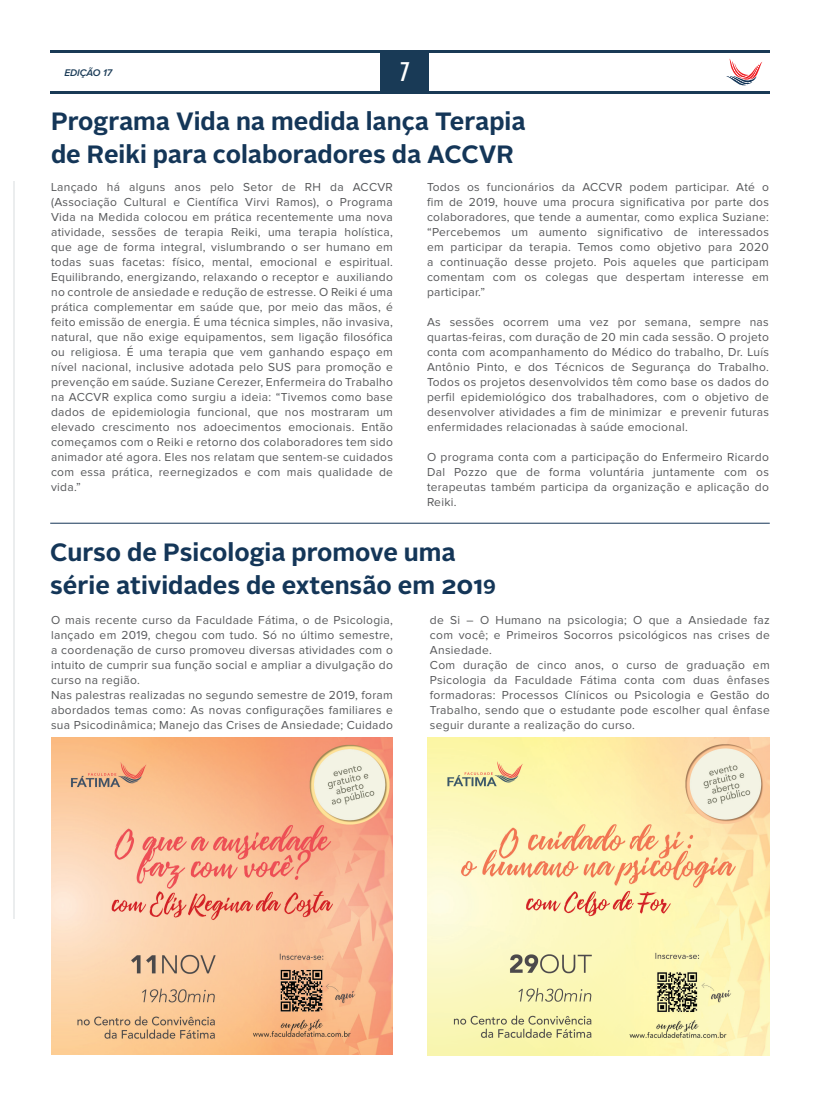
<style>
.page{position:relative;width:820px;height:1106px;background:#fff}
.page>*{position:absolute;margin:0;border:0;box-sizing:border-box;transform-origin:0 0}
.t1{font:700 25px/33px "Alright Sans";color:#143658}
.t2{font:500 condensed 25px "Futura";color:#fff}
.t3{font:12px/15px "Proxima Nova";letter-spacing:.025em;color:#57585a;text-align:justify}
.t4{font:italic 600 10px "Proxima Nova";color:#193a56}
.s1{font-size:20px}
</style>
<div class="page">
<div style="left:380px;top:50px;width:49px;height:44px;background:#193a56"></div>
<svg style="left:726px;top:58px;width:36px;height:28px"></svg>
<hr style="left:50px;top:91px;width:719px;height:3px;background:#193a56">
<hr style="left:50px;top:50px;width:719px;height:3px;background:#193a56">
<hr style="left:14px;top:182px;width:1px;height:736px;background:#ebedee">
<img style="left:51px;top:737px;width:342px;height:317px">
<img style="left:427px;top:737px;width:342px;height:318px">
<hr style="left:50px;top:522px;width:719px;height:1px;background:#153557">
<h1 class="t2" style="left:399px;top:56px;width:12px">7</h1>
<p class="t4" style="left:64px;top:68px;width:49px">EDIÇÃO 17</p>
<h1 class="t1" style="left:51px;top:105px;width:476px">Programa Vida na medida lança Terapia de Reiki para colaboradores da ACCVR</h1>
<p class="t3" style="left:51px;top:180px;width:343px">Lançado há alguns anos pelo Setor de RH da ACCVR (Associação Cultural e Científica Virvi Ramos), o Programa Vida na Medida colocou em prática recentemente uma nova atividade, sessões de terapia Reiki, uma terapia holística, que age de forma integral, vislumbrando o ser humano em todas suas facetas: físico, mental, emocional e espiritual.<br>Equilibrando, energizando, relaxando o receptor e auxiliando no controle de ansiedade e redução de estresse. O Reiki é uma prática complementar em saúde que, por meio das mãos, é feito emissão de energia. É uma técnica simples, não invasiva, natural, que não exige equipamentos, sem ligação filosófica ou religiosa. É uma terapia que vem ganhando espaço em nível nacional, inclusive adotada pelo SUS para promoção e prevenção em saúde. Suziane Cerezer, Enfermeira do Trabalho na ACCVR explica como surgiu a ideia: “Tivemos como base dados de epidemiologia funcional, que nos mostraram um elevado crescimento nos adoecimentos emocionais. Então começamos com o Reiki e retorno dos colaboradores tem sido animador até agora. Eles nos relatam que sentem-se cuidados com essa prática, reernegizados e com mais qualidade de vida.”</p>
<p class="t3" style="left:427px;top:180px;width:343px">Todos os funcionários da ACCVR podem participar. Até o fim de 2019, houve uma procura significativa por parte dos colaboradores, que tende a aumentar, como explica Suziane: “Percebemos um aumento significativo de interessados em participar da terapia. Temos como objetivo para 2020 a continuação desse projeto. Pois aqueles que participam comentam com os colegas que despertam interesse em participar.”</p>
<p class="t3" style="left:427px;top:315px;width:343px">As sessões ocorrem uma vez por semana, sempre nas quartas-feiras, com duração de 20 min cada sessão. O projeto conta com acompanhamento do Médico do trabalho, Dr. Luís Antônio Pinto, e dos Técnicos de Segurança do Trabalho.<br>Todos os projetos desenvolvidos têm como base os dados do perfil epidemiológico dos trabalhadores, com o objetivo de desenvolver atividades a fim de minimizar e prevenir futuras enfermidades relacionadas à saúde emocional.</p>
<p class="t3" style="left:427px;top:450px;width:343px">O programa conta com a participação do Enfermeiro Ricardo Dal Pozzo que de forma voluntária juntamente com os terapeutas também participa da organização e aplicação do Reiki.</p>
<h1 class="t1" style="left:50px;top:536px;width:447px">Curso de Psicologia promove uma série atividades de extensão em 201<span class="s1">9</span></h1>
<p class="t3" style="left:51px;top:613px;width:343px;text-align:left">O mais recente curso da Faculdade Fátima, o de Psicologia, lançado em 2019, chegou com tudo. Só no último semestre, a coordenação de curso promoveu diversas atividades com o intuito de cumprir sua função social e ampliar a divulgação do curso na região.<br>Nas palestras realizadas no segundo semestre de 2019, foram abordados temas como: As novas configurações familiares e sua Psicodinâmica; Manejo das Crises de Ansiedade; Cuidado</p>
<p class="t3" style="left:430px;top:613px;width:341px;text-align:left">de Si – O Humano na psicologia; O que a Ansiedade faz com você; e Primeiros Socorros psicológicos nas crises de Ansiedade.<br>Com duração de cinco anos, o curso de graduação em Psicologia da Faculdade Fátima conta com duas ênfases formadoras: Processos Clínicos ou Psicologia e Gestão do Trabalho, sendo que o estudante pode escolher qual ênfase seguir durante a realização do curso.</p>
</div>
